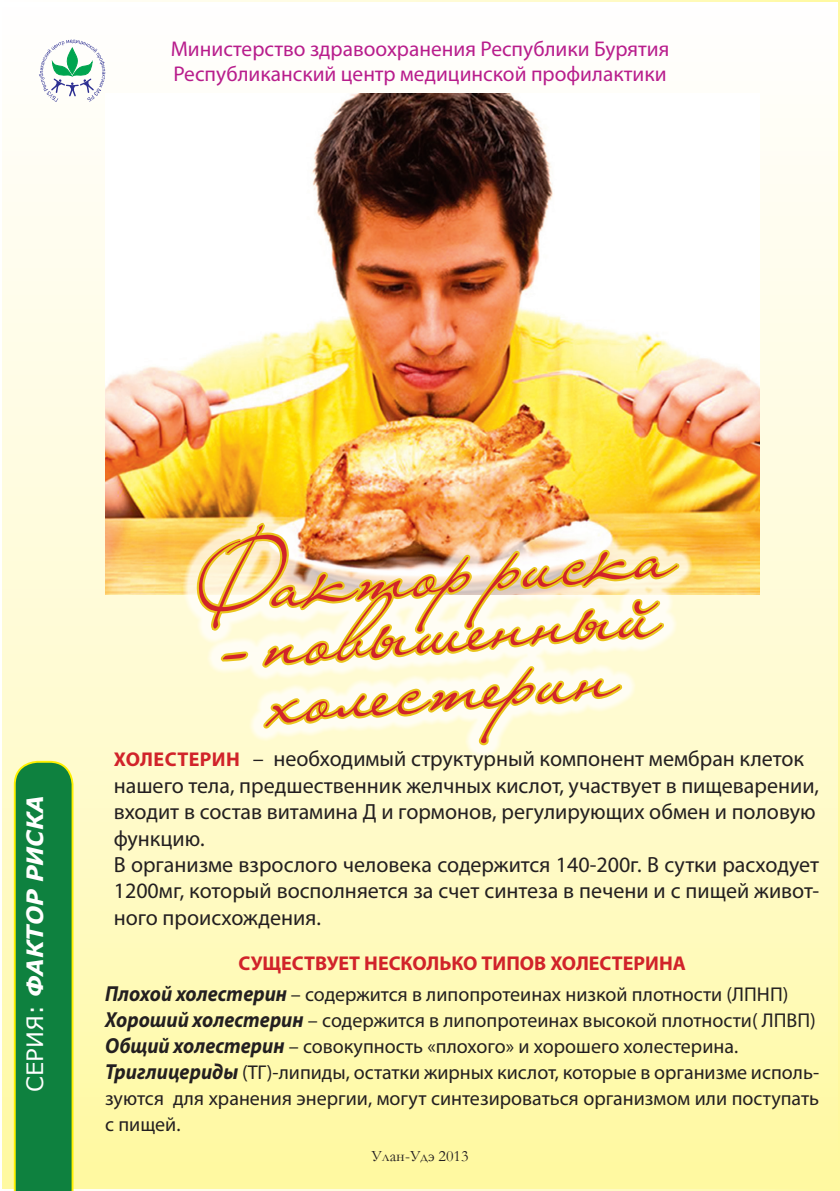
<style>
.page{position:relative;width:840px;height:1191px;background:#fff}
.page>*{position:absolute;margin:0;border:0;box-sizing:border-box;transform-origin:0 0}
.t1{font:86.4px "Lainy Day";color:#d1232a}
.t2{font:italic 700 22.6px "Verdana";color:#fff}
.t3{font:22px/26.4px "Myriad Pro";color:#231f20}
.t4{font:21.4px "Myriad Pro";color:#b81d8c}
.t5{font:20px/26px "Myriad Pro";color:#231f20;text-align:justify}
.t6{font:700 20px "Myriad Pro";color:#d1232a}
.t7{font:16px "Garamond";color:#231f20}
.s1{font-weight:400;font-style:normal}
.s2{font-weight:700;font-size:20px;color:#d1232a}
.s3{font-weight:700;font-style:italic;font-size:21.8px}
</style>
<div class="page">
<div style="left:1px;top:1px;width:837px;height:1189px;background:linear-gradient(to bottom,#fffeff,#fff9a8)"></div>
<svg style="left:39px;top:40px;width:66px;height:62px"></svg>
<img style="left:105px;top:94px;width:654px;height:501px">
<svg style="left:177px;top:475px;width:529px;height:306px;background:#fdf0b6"></svg>
<img style="left:97px;top:425px;width:194px;height:209px">
<svg style="left:218px;top:459px;width:464px;height:392px"></svg>
<svg style="left:14px;top:761px;width:59px;height:430px;background:#1d883c"></svg>
<p class="t4" style="left:171px;top:35px;width:499px">Министерство здравоохранения Республики Бурятия</p>
<p class="t4" style="left:173px;top:61px;width:494px">Республиканский центр медицинской профилактики</p>
<p class="t2" style="left:21px;top:1091px;width:299px;rotate:-90deg"><span class="s1">СЕРИЯ:</span> ФАКТОР РИСКА</p>
<p class="t1" style="left:191px;top:528px;width:485px;rotate:-4deg">Фактор риска</p>
<p class="t1" style="left:216px;top:585px;width:444px;rotate:-4deg">– повышенный</p>
<p class="t1" style="left:266px;top:640px;width:353px;rotate:-4deg">холестерин</p>
<p class="t3" style="left:114px;top:745px;width:706px"><span class="s2">ХОЛЕСТЕРИН</span> – необходимый структурный компонент мембран клеток нашего тела, предшественник желчных кислот, участвует в пищеварении, входит в состав витамина Д и гормонов, регулирующих обмен и половую функцию.</p>
<p class="t3" style="left:114px;top:851px;width:706px;text-align:justify">В организме взрослого человека содержится 140-200г. В сутки расходует 1200мг, который восполняется за счет синтеза в печени и с пищей живот&shy;ного происхождения.</p>
<p class="t6" style="left:238px;top:950px;width:449px">СУЩЕСТВУЕТ НЕСКОЛЬКО ТИПОВ ХОЛЕСТЕРИНА</p>
<p class="t5" style="left:105px;top:980px;width:684px"><span class="s3">Плохой холестерин</span> – содержится в липопротеинах низкой плотности (ЛПНП)</p>
<p class="t5" style="left:105px;top:1006px;width:711px"><span class="s3">Хороший холестерин</span> – содержится в липопротеинах высокой плотности( ЛПВП)</p>
<p class="t5" style="left:105px;top:1032px;width:634px"><span class="s3">Общий холестерин</span> – совокупность «плохого» и хорошего холестерина.</p>
<p class="t5" style="left:105px;top:1058px;width:715px"><span class="s3">Триглицериды</span> (ТГ)-липиды, остатки жирных кислот, которые в организме исполь&shy;зуются для хранения энергии, могут синтезироваться организмом или поступать с пищей.</p>
<p class="t7" style="left:371px;top:1144px;width:99px">Улан-Удэ 2013</p>
</div>
